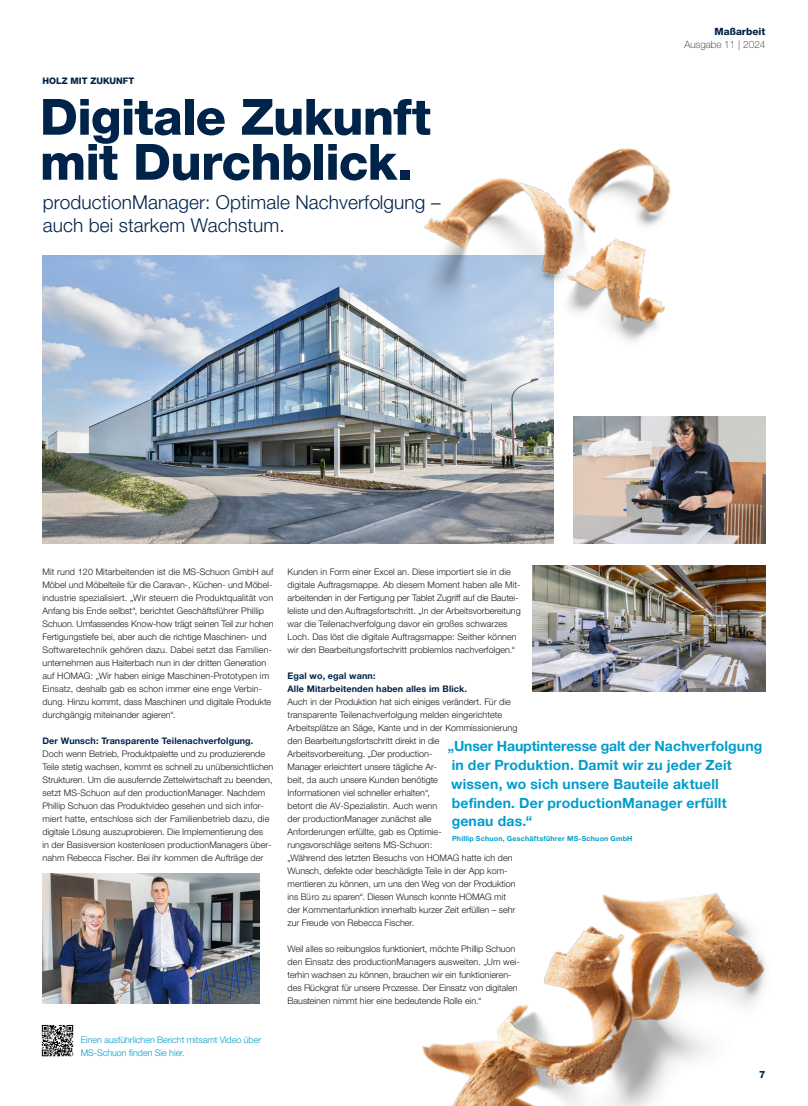
<style>
.page{position:relative;width:808px;height:1106px;background:#fff}
.page>*{position:absolute;margin:0;border:0;box-sizing:border-box;transform-origin:0 0}
.t1{font:800 50px/45px "Helvetica Neue LTW1 G";letter-spacing:-.02em;color:#00234a}
.t2{font:300 19px/22.8px "Helvetica Neue LTW1 G";letter-spacing:.005em;color:#00234a}
.t3{font:700 14px/18.8px "Helvetica Neue LT Pro";letter-spacing:.01em;color:#009dcc}
.t4{font:100 10px "Helvetica Neue LTW1 G";color:#1a1a18}
.t5{font:800 10px "Helvetica Neue LTW1 G";color:#00234a}
.t6{font:300 9px/13px "Helvetica Neue LTW1 G";color:#1a1a18}
.t7{font:700 9px/13px "Helvetica Neue LTW1 G";letter-spacing:.015em;color:#00234a}
.t8{font:300 9px/13px "Helvetica Neue LTW1 G";letter-spacing:-.005em;color:#009dcc}
.t9{font:800 9px "Helvetica Neue LTW1 G";color:#00234a}
.t10{font:700 7px "Helvetica Neue LT Pro";letter-spacing:.04em;color:#009dcc}
</style>
<div class="page">
<img style="left:43px;top:256px;width:511px;height:287px">
<img style="left:422px;top:892px;width:344px;height:214px">
<img style="left:532px;top:565px;width:233px;height:126px">
<img style="left:574px;top:417px;width:191px;height:126px">
<img style="left:43px;top:873px;width:217px;height:130px">
<img style="left:376px;top:148px;width:295px;height:239px">
<img style="left:41px;top:1024px;width:33px;height:33px">
<p class="t5" style="left:714px;top:26px;width:52px">Maßarbeit</p>
<p class="t9" style="left:43px;top:75px;width:93px">HOLZ MIT ZUKUNFT</p>
<h1 class="t1" style="left:40px;top:95px;width:393px">Digitale Zukunft mit Durchblick.</h1>
<h2 class="t2" style="left:43px;top:191px;width:399px">productionManager: Optimale Nachverfolgung – auch bei starkem Wachstum.</h2>
<p class="t4" style="left:684px;top:38px;width:82px">Ausgabe 11 | 2024</p>
<p class="t6" style="left:43px;top:565px;width:233px">Mit rund 120 Mitarbeitenden ist die MS-Schuon GmbH auf Möbel und Möbelteile für die Caravan-, Küchen- und Möbel&shy;industrie spezialisiert. „Wir steuern die Produktqualität von Anfang bis Ende selbst“, berichtet Geschäftsführer Phillip Schuon. Umfassendes Know-how trägt seinen Teil zur hohen Fertigungstiefe bei, aber auch die richtige Maschinen- und Softwaretechnik gehören dazu. Dabei setzt das Familien&shy;unternehmen aus Haiterbach nun in der dritten Generation auf HOMAG: „Wir haben einige Maschinen-Prototypen im Einsatz, deshalb gab es schon immer eine enge Verbin&shy;dung. Hinzu kommt, dass Maschinen und digitale Produkte durchgängig miteinander agieren“.</p>
<p class="t7" style="left:43px;top:734px;width:212px">Der Wunsch: Transparente Teilenachverfolgung.</p>
<p class="t6" style="left:43px;top:747px;width:232px">Doch wenn Betrieb, Produktpalette und zu produzierende Teile stetig wachsen, kommt es schnell zu unübersichtlichen Strukturen. Um die ausufernde Zettelwirtschaft zu beenden, setzt MS-Schuon auf den productionManager. Nachdem Phillip Schuon das Produktvideo gesehen und sich infor&shy;miert hatte, entschloss sich der Familienbetrieb dazu, die digitale Lösung auszuprobieren. Die Implementierung des<br>in der Basisversion kostenlosen productionManagers über&shy;nahm Rebecca Fischer. Bei ihr kommen die Aufträge der</p>
<p class="t8" style="left:81px;top:1033px;width:182px">Einen ausführlichen Bericht mitsamt Video über<br>MS-Schuon finden Sie hier.</p>
<p class="t6" style="left:288px;top:565px;width:235px">Kunden in Form einer Excel an. Diese importiert sie in die digitale Auftragsmappe. Ab diesem Moment haben alle Mit&shy;arbeitenden in der Fertigung per Tablet Zugriff auf die Bautei&shy;leliste und den Auftragsfortschritt. „In der Arbeitsvorbereitung war die Teilenachverfolgung davor ein großes schwarzes Loch. Das löst die digitale Auftragsmappe: Seither können wir den Bearbeitungsfortschritt problemlos nachverfolgen.“</p>
<p class="t7" style="left:288px;top:668px;width:181px">Egal wo, egal wann:<br>Alle Mitarbeitenden haben alles im Blick.</p>
<p class="t6" style="left:288px;top:694px;width:231px">Auch in der Produktion hat sich einiges verändert. Für die transparente Teilenachverfolgung melden eingerichtete Arbeitsplätze an Säge, Kante und in der Kommissionierung den Bearbeitungsfortschritt direkt in die Arbeitsvorbereitung. „Der production-<br>Manager erleichtert unsere tägliche Ar-<br>beit, da auch unsere Kunden benötigte<br>Informationen viel schneller erhalten“,<br>betont die AV-Spezialistin. Auch wenn<br>der productionManager zunächst alle<br>Anforderungen erfüllte, gab es Optimie-<br>rungsvorschläge seitens MS-Schuon:<br>„Während des letzten Besuchs von HOMAG hatte ich den Wunsch, defekte oder beschädigte Teile in der App kom&shy;mentieren zu können, um uns den Weg von der Produktion ins Büro zu sparen“. Diesen Wunsch konnte HOMAG mit der Kommentarfunktion innerhalb kurzer Zeit erfüllen – sehr zur Freude von Rebecca Fischer.</p>
<p class="t6" style="left:288px;top:941px;width:234px">Weil alles so reibungslos funktioniert, möchte Phillip Schuon den Einsatz des productionManagers ausweiten. „Um wei&shy;terhin wachsen zu können, brauchen wir ein funktionieren&shy;des Rückgrat für unsere Prozesse. Der Einsatz von digitalen Bausteinen nimmt hier eine bedeutende Rolle ein.“</p>
<h3 class="t3" style="left:448px;top:736px;width:316px">„Unser Hauptinteresse galt der Nachverfolgung in der Produktion. Damit wir zu jeder Zeit wissen, wo sich unsere Bauteile aktuell befinden. Der productionManager erfüllt genau das.“</h3>
<p class="t10" style="left:452px;top:834px;width:182px">Phillip Schuon, Geschäftsführer MS-Schuon GmbH</p>
<p class="t5" style="left:759px;top:1068px;width:8px">7</p>
</div>
